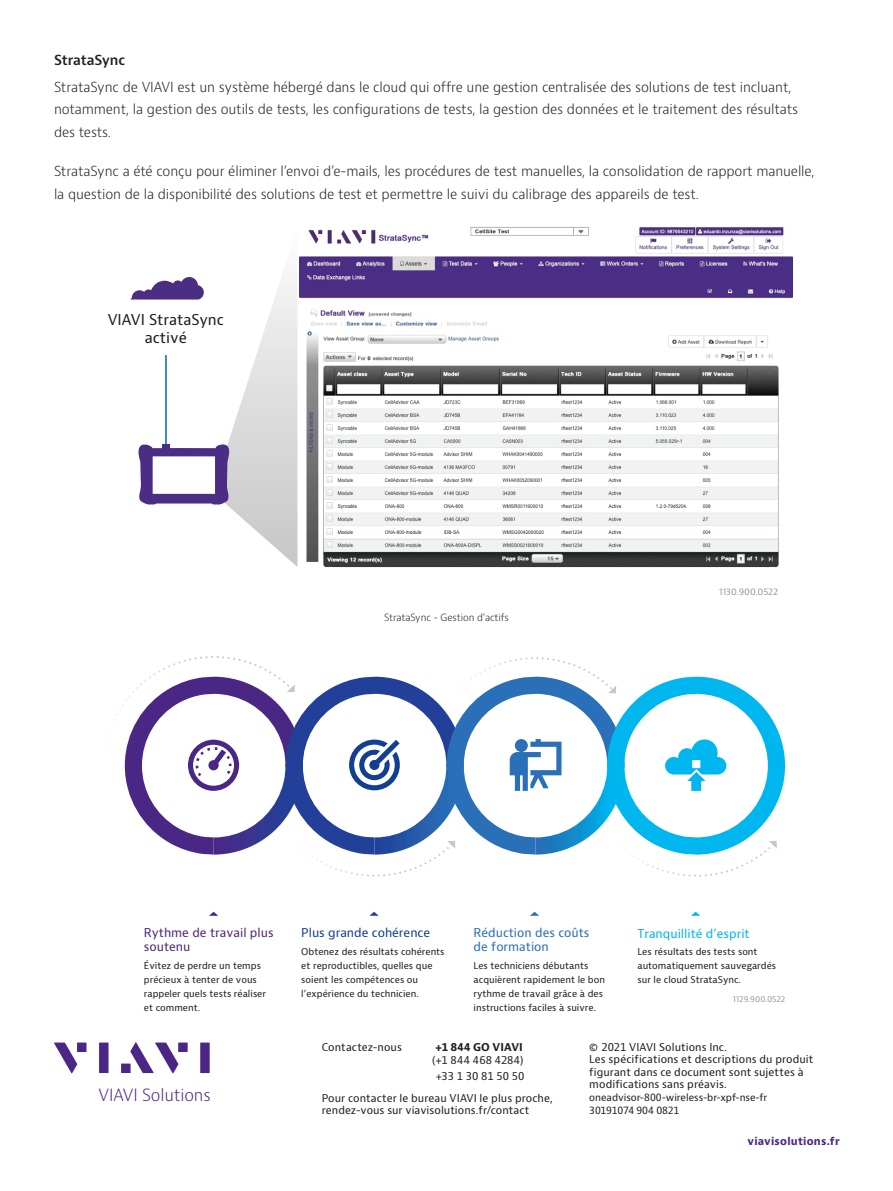
<style>
.page{position:relative;width:893px;height:1191px;background:#fff}
.page>*{position:absolute;margin:0;border:0;box-sizing:border-box;transform-origin:0 0}
.t1{font:300 16.35px "Bernino Sans";letter-spacing:-.01em;color:#4a2785}
.t2{font:14.55px/17.5px "Bernino Sans";color:#211e1e;text-align:center}
.P_10_16{font:300 13.5px/22.5px "Bernino Sans";letter-spacing:-.01em;color:#231f20}
.H3_Heading_Level_3{font:600 13.5px "Bernino Sans";letter-spacing:-.01em;color:#231f20}
.t3{font:11.85px/14.2px "Bernino Sans";color:#2a70b8}
.t4{font:11.85px/14.2px "Bernino Sans";color:#502774}
.t5{font:11.85px "Bernino Sans";color:#00b6ef}
.t6{font:11.85px "Bernino Sans";color:#123f90}
.t7{font:10.5px/12.6px "Bernino Sans";letter-spacing:.005em;color:#231f20}
.t8{font:700 10.5px "Bernino Sans";letter-spacing:.02em;color:#4a2785}
.t9{font:700 10.5px "Bernino Sans";letter-spacing:.015em;color:#231f20}
.t10{font:9.75px/12.6px "Bernino Sans";letter-spacing:-.005em;color:#231f20}
.P_10_16-2{font:300 9.75px "Bernino Sans";letter-spacing:-.01em;color:#231f20}
.t11{font:9.15px/14.1px "Bernino Sans";color:#231f20}
.t12{font:8.55px "Bernino Sans";color:#949698}
.t13{font:7.65px "Bernino Sans";color:#949698}
</style>
<div class="page">
<svg style="left:54px;top:1042px;width:23px;height:31px"></svg>
<div style="left:77px;top:1042px;width:10px;height:10px;background:#4a2785"></div>
<div style="left:99px;top:1042px;width:10px;height:31px;background:#4a2785"></div>
<div style="left:178px;top:1042px;width:10px;height:10px;background:#4a2785"></div>
<div style="left:200px;top:1042px;width:10px;height:31px;background:#4a2785"></div>
<svg style="left:130px;top:1042px;width:48px;height:31px"></svg>
<div style="left:121px;top:1063px;width:10px;height:10px;background:#4a2785"></div>
<img style="left:300px;top:227px;width:493px;height:340px">
<svg style="left:130px;top:275px;width:167px;height:292px"></svg>
<svg style="left:210px;top:911px;width:8px;height:4px"></svg>
<svg style="left:370px;top:911px;width:8px;height:4px"></svg>
<svg style="left:531px;top:911px;width:8px;height:4px"></svg>
<svg style="left:692px;top:911px;width:8px;height:4px"></svg>
<svg style="left:119px;top:656px;width:667px;height:221px"></svg>
<p class="H3_Heading_Level_3" style="left:54px;top:51px;width:73px">StrataSync</p>
<p class="P_10_16" style="left:54px;top:76px;width:746px">StrataSync de VIAVI est un système hébergé dans le cloud qui offre une gestion centralisée des solutions de test incluant, notamment, la gestion des outils de tests, les configurations de tests, la gestion des données et le traitement des résultats des tests.</p>
<p class="P_10_16" style="left:54px;top:160px;width:762px">StrataSync a été conçu pour éliminer l’envoi d’e-mails, les procédures de test manuelles, la consolidation de rapport manuelle, la question de la disponibilité des solutions de test et permettre le suivi du calibrage des appareils de test.</p>
<p class="t2" style="left:108px;top:312px;width:118px">VIAVI StrataSync activé</p>
<p class="P_10_16-2" style="left:384px;top:611px;width:126px">StrataSync - Gestion d’actifs</p>
<p class="t12" style="left:719px;top:586px;width:60px">1130.900.0522</p>
<p class="t4" style="left:144px;top:925px;width:131px">Rythme de travail plus soutenu</p>
<p class="t11" style="left:144px;top:958px;width:124px">Évitez de perdre un temps précieux à tenter de vous rappeler quels tests réaliser et comment.</p>
<p class="t1" style="left:99px;top:1084px;width:114px">VIAVI Solutions</p>
<p class="t6" style="left:301px;top:925px;width:130px">Plus grande cohérence</p>
<p class="t11" style="left:301px;top:944px;width:145px">Obtenez des résultats cohérents et reproductibles, quelles que soient les compétences ou l’expérience du technicien.</p>
<p class="t3" style="left:474px;top:925px;width:117px">Réduction des coûts de formation</p>
<p class="t11" style="left:474px;top:958px;width:133px">Les techniciens débutants acquièrent rapidement le bon rythme de travail grâce à des instructions faciles à suivre.</p>
<p class="t5" style="left:637px;top:925px;width:114px">Tranquillité d’esprit</p>
<p class="t11" style="left:637px;top:944px;width:140px">Les résultats des tests sont automatiquement sauvegardés sur le cloud StrataSync.</p>
<p class="t13" style="left:733px;top:994px;width:54px">1129.900.0522</p>
<p class="t7" style="left:322px;top:1041px;width:82px">Contactez-nous</p>
<p class="t9" style="left:435px;top:1040px;width:89px">+1 844 GO VIAVI</p>
<p class="t7" style="left:432px;top:1051px;width:94px;line-height:16.5px;text-align:center">(+1 844 468 4284) +33 1 30 81 50 50</p>
<p class="t7" style="left:322px;top:1091px;width:233px">Pour contacter le bureau VIAVI le plus proche, rendez-vous sur viavisolutions.fr/contact</p>
<p class="t7" style="left:589px;top:1040px;width:226px">© 2021 VIAVI Solutions Inc.<br>Les spécifications et descriptions du produit figurant dans ce document sont sujettes à modifications sans préavis.</p>
<p class="t10" style="left:589px;top:1091px;width:180px">oneadvisor-800-wireless-br-xpf-nse-fr<br>30191074 904 0821</p>
<p class="t8" style="left:748px;top:1134px;width:94px">viavisolutions.fr</p>
</div>
